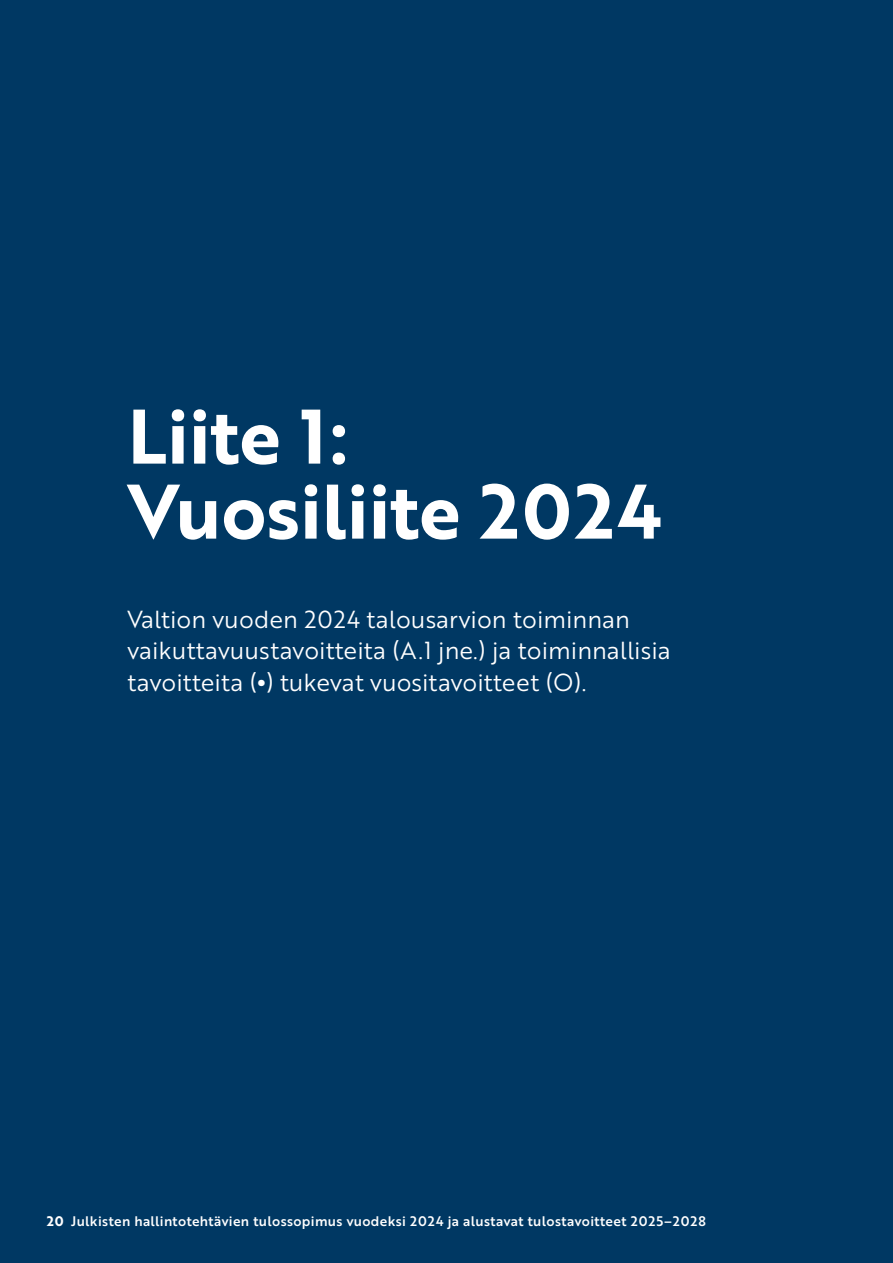
<style>
.page{position:relative;width:893px;height:1263px;background:#003863}
.page>*{position:absolute;margin:0;border:0;box-sizing:border-box;transform-origin:0 0}
.Otsikko_H2{font:700 75px/75px "Brother 1816";color:#fff}
.Ingressi{font:24px/31.5px "Brother 1816 Book";color:#fff}
.t1{font:500 13.5px "Brother 1816";letter-spacing:.025em;color:#fff}
.s1{font-size:39px}
.s2{font-weight:700}
</style>
<div class="page">
<h2 class="Otsikko_H2" style="left:128px;top:396px;width:536px">Liite 1:<br>Vuosiliite 2024</h2>
<p class="Ingressi" style="left:128px;top:603px;width:545px">Valtion vuoden 2024 talousarvion toiminnan vaikuttavuustavoitteita (A.1 jne.) ja toiminnallisia tavoitteita (<span class="s1">•</span>) tukevat vuositavoitteet (O).</p>
<p class="t1" style="left:47px;top:1211px;width:660px"><span class="s2">20</span> Julkisten hallintotehtävien tulossopimus vuodeksi 2024 ja alustavat tulostavoitteet 2025–2028</p>
</div>
